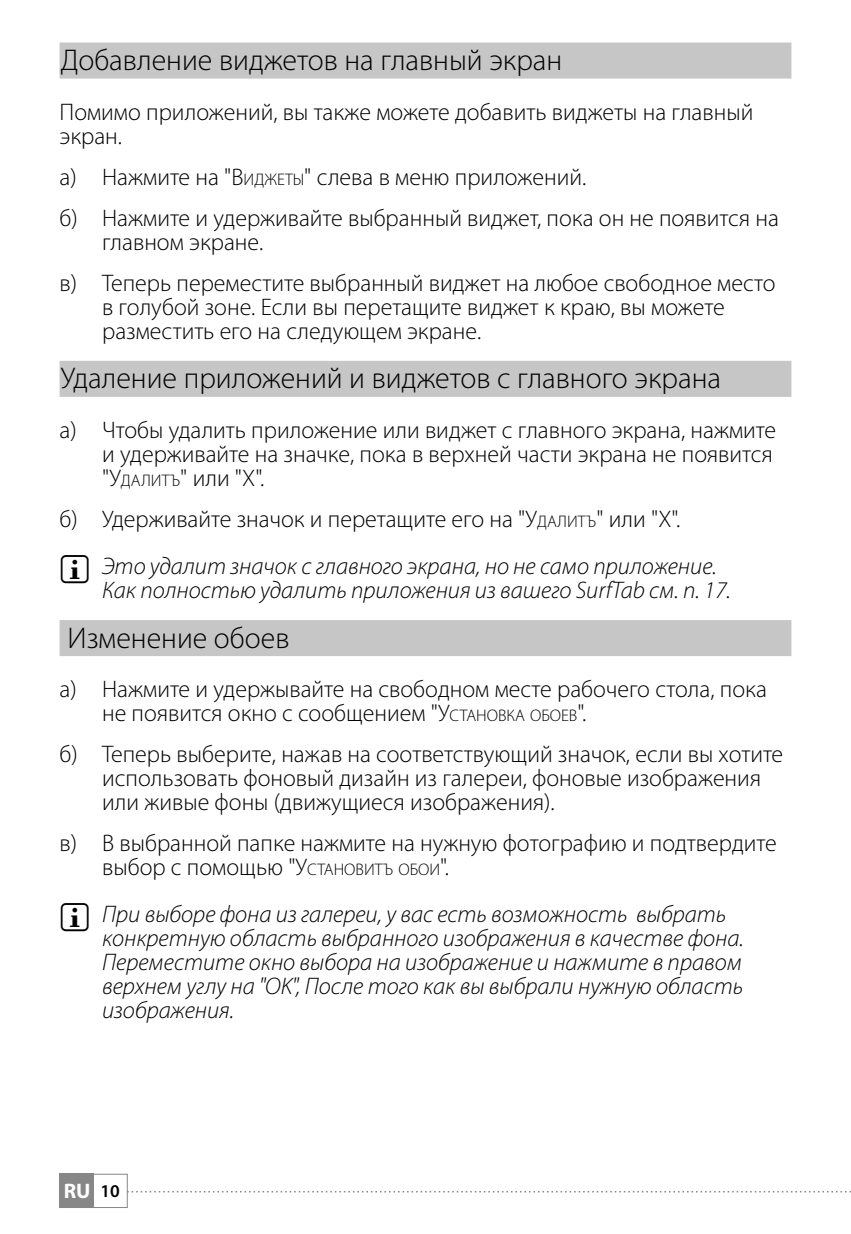
<style>
.page{position:relative;width:851px;height:1234px;background:#fff}
.page>*{position:absolute;margin:0;border:0;box-sizing:border-box;transform-origin:0 0}
.t1{font:300 30px "Myriad Pro";color:#000}
.t2{font:300 24px/24px "Myriad Pro";color:#000}
.t3{font:italic 300 24px/24px "Myriad Pro";color:#000}
.t4{font:700 21px "Myriad Pro";color:#fff}
.t5{font:300 16.8px "Myriad Pro";letter-spacing:.025em;color:#000}
.s1{font-style:inherit}
.s2{font-size:16.8px}
.s3{font-size:24px}
.s4{font-style:normal}
.s5{font-style:normal;font-size:16.8px}
.s6{font-weight:600;font-size:18px;color:#000}
</style>
<div class="page">
<div style="left:60px;top:1173px;width:34px;height:34px;background:#878787"></div>
<div style="left:60px;top:1173px;width:68px;height:34px;border:1px solid #878787"></div>
<svg style="left:127px;top:1190px;width:723px;height:2px"></svg>
<div style="left:60px;top:43px;width:731px;height:36px;background:#c6c6c6"></div>
<div style="left:60px;top:361px;width:731px;height:36px;background:#c6c6c6"></div>
<div style="left:60px;top:620px;width:731px;height:36px;background:#c6c6c6"></div>
<p class="t1" style="left:61px;top:44px;width:503px">Добавление виджетов на главный экран</p>
<p class="t2" style="left:60px;top:100px;width:695px">Помимо приложений, вы также можете добавить виджеты на главный экран.</p>
<p class="t2" style="left:60px;top:156px;width:720px;line-height:41.1px">a) Нажмите на "<span class="s1">В</span><span class="s2">иджеты</span>" слева в меню приложений.<br>б) Нажмите и удерживайте выбранный виджет, пока он не появится на</p>
<p class="t2" style="left:60px;top:221px;width:717px;line-height:41.1px;text-indent:43px">главном экране.<br>в) Теперь переместите выбранный виджет на любое свободное место</p>
<p class="t2" style="left:102px;top:295px;width:624px">в голубой зоне. Если вы перетащите виджет к краю, вы можете разместить его на следующем экране.</p>
<p class="t1" style="left:61px;top:362px;width:661px">Удаление приложений и виджетов с главного экрана</p>
<p class="t2" style="left:60px;top:418px;width:718px;text-align:right">a) Чтобы удалить приложение или виджет с главного экрана, нажмите и удерживайте на значке, пока в верхней части экрана не появится</p>
<p class="t5" style="left:102px;top:471px;width:163px"><span class="s3">"У</span>далитъ<span class="s3">"</span> <span class="s3">или "</span><span class="s3">X</span><span class="s3">".</span></p>
<p class="t3" style="left:102px;top:496px;width:616px;line-height:47.1px;text-indent:-43px"><span class="s4">б) Удерживайте значок и перетащите его на</span> <span class="s4">"У</span><span class="s5">далитъ</span><span class="s4">"</span> <span class="s4">или "</span><span class="s4">X</span><span class="s4">".<br></span>Это удалит значок с главного экрана, но не само приложение.</p>
<p class="t3" style="left:102px;top:578px;width:630px">Как полностью удалить приложения из вашего SurfTab см. п. 17.</p>
<p class="t1" style="left:67px;top:621px;width:223px">Изменение обоев</p>
<p class="t2" style="left:102px;top:677px;width:666px;text-indent:-43px">a) Нажмите и удержывайте на свободном месте рабочего стола, пока не появится окно с сообщением <span class="s1">"У</span><span class="s2">становка обоeв</span><span class="s1">".</span></p>
<p class="t2" style="left:102px;top:742px;width:682px;text-indent:-43px">б) Теперь выберите, нажав на соответствующий значок, если вы хотите использовать фоновый дизайн из галереи, фоновые изображения или живые фоны (движущиеся изображения).</p>
<p class="t2" style="left:102px;top:831px;width:676px;text-indent:-43px">в) В выбранной папке нажмите на нужную фотографию и подтвердите выбор с помощью <span class="s1">"У</span><span class="s2">становитъ обои</span>".</p>
<p class="t3" style="left:102px;top:902px;width:643px">При выборе фона из галереи, у вас есть возможность выбрать конкретную область выбранного изображения в качестве фона.<br>Переместите окно выбора на изображение и нажмите в правом верхнем углу на "<span class="s1">OK</span>", После того как вы выбрали нужную область изображения.</p>
<p class="t4" style="left:64px;top:1178px;width:58px">RU <span class="s6">10</span></p>
</div>
